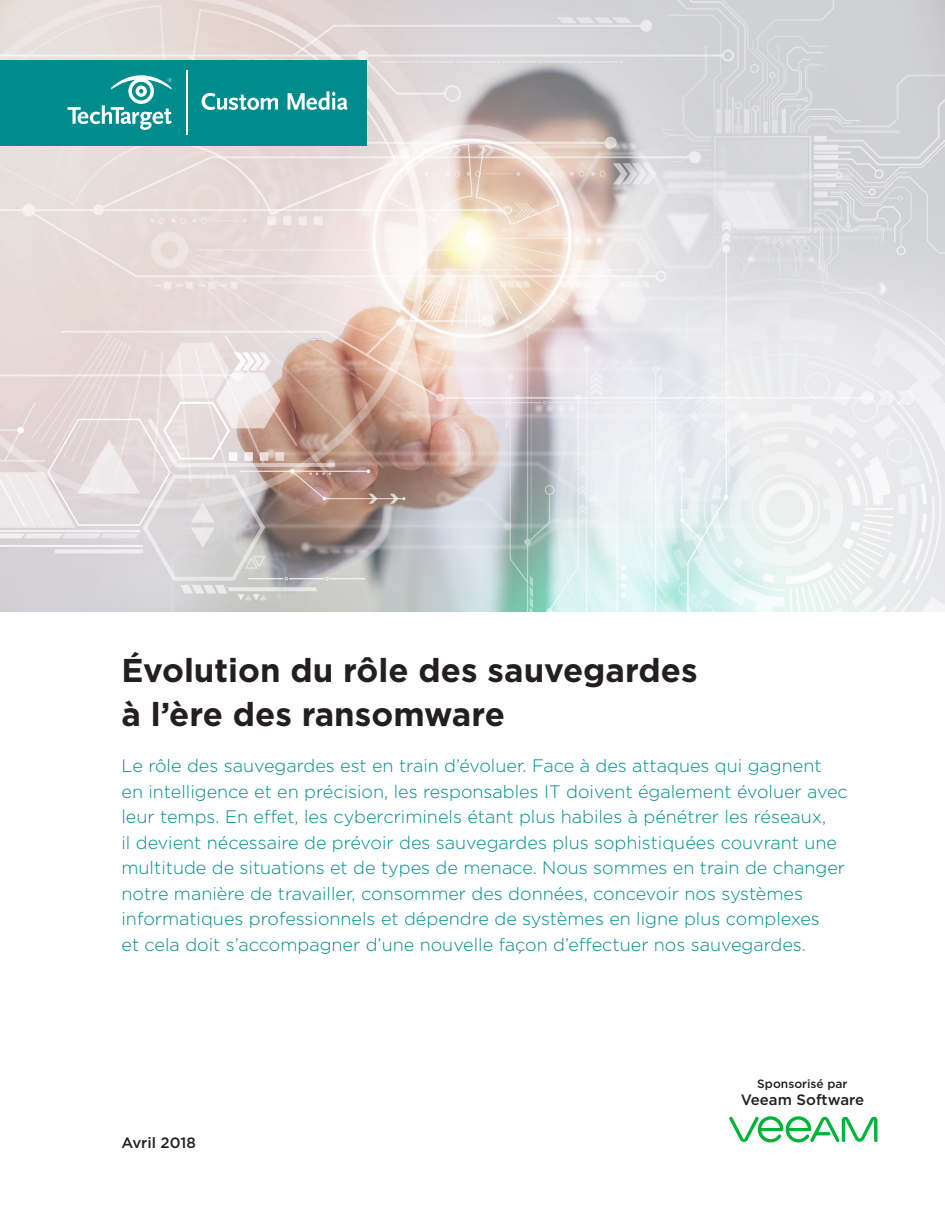
<style>
.page{position:relative;width:945px;height:1215px;background:#fff}
.page>*{position:absolute;margin:0;border:0;box-sizing:border-box;transform-origin:0 0}
.t1{font:700 33px/43.5px "Gotham";color:#231f20}
.t2{font:300 18px/25.5px "Gotham";color:#008c8c}
.t3{font:500 15px "Gotham";color:#231f20}
.t4{font:500 12px "Gotham";color:#231f20}
</style>
<div class="page">
<img style="left:0;top:0;width:945px;height:612px">
<div style="left:0;top:60px;width:367px;height:85px;background:#008c8c"></div>
<svg style="left:729px;top:1116px;width:148px;height:26px"></svg>
<svg style="left:68px;top:75px;width:104px;height:55px"></svg>
<hr style="left:186px;top:70px;width:1px;height:65px;background:#fff">
<svg style="left:202px;top:93px;width:76px;height:17px"></svg>
<svg style="left:288px;top:91px;width:60px;height:19px"></svg>
<p class="t1" style="left:122px;top:649px;width:578px">Évolution du rôle des sauvegardes à l’ère des ransomware</p>
<p class="t2" style="left:122px;top:753px;width:728px">Le rôle des sauvegardes est en train d’évoluer. Face à des attaques qui gagnent<br>en intelligence et en précision, les responsables IT doivent également évoluer avec leur temps. En effet, les cybercriminels étant plus habiles à pénétrer les réseaux,<br>il devient nécessaire de prévoir des sauvegardes plus sophistiquées couvrant une multitude de situations et de types de menace. Nous sommes en train de changer notre manière de travailler, consommer des données, concevoir nos systèmes informatiques professionnels et dépendre de systèmes en ligne plus complexes<br>et cela doit s’accompagner d’une nouvelle façon d’effectuer nos sauvegardes.</p>
<p class="t3" style="left:122px;top:1132px;width:76px">Avril 2018</p>
<p class="t4" style="left:757px;top:1076px;width:92px">Sponsorisé par</p>
<p class="t3" style="left:741px;top:1089px;width:125px">Veeam Software</p>
</div>
